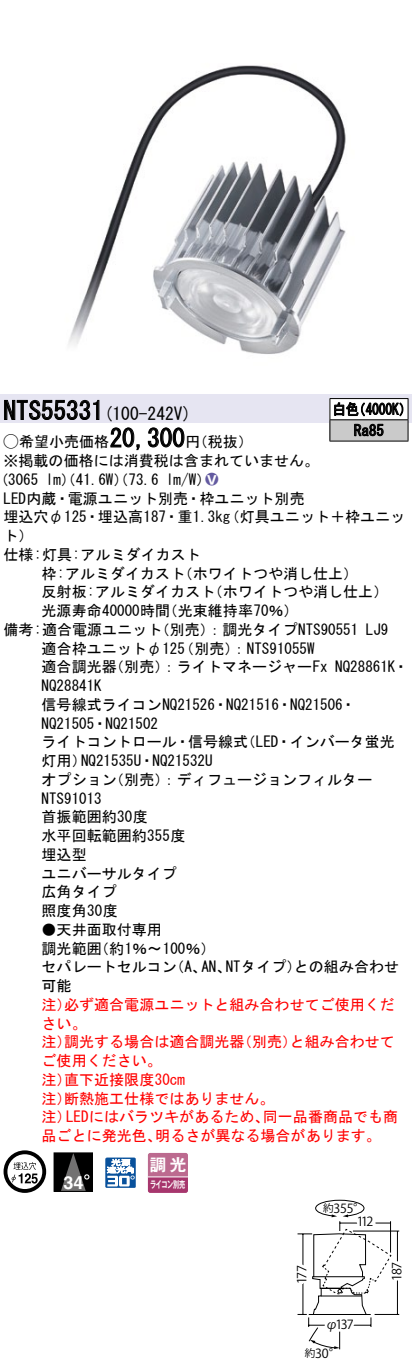
<style>
.page{position:relative;width:412px;height:1372px;background:#fff}
.page>*{position:absolute;margin:0;border:0;box-sizing:border-box;transform-origin:0 0}
.t1{font:25px "MS Gothic";color:#000}
.t2{font:700 18px "Helvetica LT Std";color:#fff}
.t3{font:17.5px "MS Gothic";color:#000}
.t4{font:16.5px "Gothic MB101 Pro De Bold 90 pv RKSJ H";color:#fff}
.t5{font:15px/18.8px "MS Gothic";color:#000}
.t6{font:15px/18.8px "MS Gothic";color:#f00}
.t7{font:15px/21.2px "MS Gothic";color:#000;scale:.88 1}
.t8{font:15px "Ford Classification 1";color:#635aa0}
.t9{font:12.5px "ATC 436875472 d 44494 e 2 d 522 d 592 d 313330 90 pv RKSJ H";letter-spacing:-.06em;color:#000}
.t10{font:10.5px "ATC 436875472 d 44494 e 2 d 522 d 592 d 313330 90 pv RKSJ H";color:#000}
.t11{font:9.5px "Gothic MB101 Pro De Bold 90 pv RKSJ H";letter-spacing:-.05em;color:#fff;scale:.65 1}
.s1{font-family:"Ford Classification 1"}
.s2{color:#fff}
</style>
<div class="page">
<img style="left:0;top:65px;width:411px;height:330px">
<div style="left:0;top:395px;width:411px;height:28px;background:#e6e5f2"></div>
<svg style="left:4px;top:400px;width:95px;height:20px"></svg>
<svg style="left:110px;top:427px;width:30px;height:23px"></svg>
<svg style="left:147px;top:427px;width:37px;height:21px"></svg>
<svg style="left:4px;top:1150px;width:42px;height:43px"></svg>
<div style="left:54px;top:1153px;width:38px;height:38px;background:#000"></div>
<div style="left:54px;top:1153px;width:39px;height:38px;border:1px solid #000"></div>
<svg style="left:61px;top:1153px;width:28px;height:38px"></svg>
<svg style="left:105px;top:1157px;width:30px;height:31px"></svg>
<svg style="left:147px;top:1153px;width:40px;height:40px;background:#b65b86"></svg>
<hr style="left:148px;top:1176px;width:39px;height:1px;background:#fff">
<hr style="left:329px;top:398px;width:78px;height:1px;background:#000">
<hr style="left:329px;top:441px;width:78px;height:1px;background:#000">
<svg style="left:329px;top:399px;width:79px;height:42px;background:#a6a6a6"></svg>
<svg style="left:297px;top:1200px;width:103px;height:150px"></svg>
<h1 class="t1" style="left:4px;top:398px;width:102px">NTS55331</h1>
<p class="t7" style="left:353px;top:398px;width:36px;text-indent:-21px">白色<br>Ra85</p>
<p class="t7" style="left:352px;top:398px;width:69px">（4000 (K</p>
<p class="t3" style="left:104px;top:405px;width:89px">(100-242 (V</p>
<h1 class="t1" style="left:109px;top:426px;width:76px">20,300</h1>
<p class="t5" style="left:4px;top:432px;width:316px"><span class="s1">A</span>希望小売価格<br>※掲載の価格には消費税は含まれていません。</p>
<p class="t8" style="left:205px;top:471px;width:14px">2<span class="s2">8</span></p>
<p class="t5" style="left:185px;top:432px;width:69px">（円税抜(</p>
<p class="t5" style="left:166px;top:470px;width:46px">l m (W/</p>
<p class="t5" style="left:-7px;top:470px;width:47px">（3065</p>
<p class="t5" style="left:4px;top:489px;width:302px">LED内蔵・電源ユニット別売・枠ユニット別売</p>
<p class="t5" style="left:224px;top:507px;width:181px">（灯具ユニット＋枠ユニッ</p>
<p class="t5" style="left:46px;top:470px;width:114px">lm）（41.6 ）（W 73.6</p>
<p class="t5" style="left:4px;top:507px;width:228px">埋込穴φ125・埋込高187・重1.3kg</p>
<p class="t5" style="left:4px;top:526px;width:31px">ト(</p>
<p class="t5" style="left:4px;top:545px;width:198px">仕様:灯具:アルミダイカスト</p>
<p class="t5" style="left:177px;top:564px;width:182px">（ホワイトつや消し仕上(</p>
<p class="t5" style="left:42px;top:564px;width:145px">枠:アルミダイカスト</p>
<p class="t5" style="left:162px;top:582px;width:137px;text-indent:-121px">反射板:アルミダイカスト<br>（光束維持率70％(</p>
<p class="t5" style="left:207px;top:582px;width:182px">（ホワイトつや消し仕上(</p>
<p class="t5" style="left:42px;top:601px;width:130px">光源寿命40000時間</p>
<p class="t5" style="left:155px;top:620px;width:204px">（別売：）調光タイプNTS90551</p>
<p class="t5" style="left:4px;top:620px;width:160px">備考:適合電源ユニット</p>
<p class="t5" style="left:42px;top:639px;width:144px">適合枠ユニットφ125</p>
<p class="t5" style="left:179px;top:639px;width:136px">（別売：） NTS91055W</p>
<p class="t5" style="left:365px;top:620px;width:24px">LJ9</p>
<p class="t5" style="left:109px;top:657px;width:219px">（別売：）ライトマネージャーFx</p>
<p class="t5" style="left:42px;top:657px;width:76px">適合調光器</p>
<p class="t5" style="left:42px;top:676px;width:61px">NQ28841K</p>
<p class="t5" style="left:42px;top:695px;width:315px">信号線式ライコンNQ21526・NQ21516・NQ21506・</p>
<p class="t5" style="left:42px;top:714px;width:118px">NQ21505・NQ21502</p>
<p class="t5" style="left:240px;top:732px;width:155px">（LED・インバータ蛍光</p>
<p class="t5" style="left:334px;top:657px;width:75px">NQ28861 ・K</p>
<p class="t5" style="left:42px;top:732px;width:208px;text-align:center">ライトコントロール・信号線式<br>NQ21535 ・U NQ21532U</p>
<p class="t5" style="left:42px;top:751px;width:46px">灯用）</p>
<p class="t5" style="left:42px;top:770px;width:145px">オプション<br>NTS91013<br>首振範囲約30度<br>水平回転範囲約355度埋込型<br>ユニバーサルタイプ広角タイプ<br>照度角30度</p>
<p class="t5" style="left:94px;top:920px;width:122px;text-indent:-52px">●天井面取付専用<br>（約1％〜100％(</p>
<p class="t5" style="left:109px;top:770px;width:264px">（別売：）ディフュージョンフィルター</p>
<p class="t5" style="left:42px;top:939px;width:61px">調光範囲</p>
<p class="t5" style="left:225px;top:957px;width:77px">NTタイプ）</p>
<p class="t5" style="left:293px;top:957px;width:106px">との組み合わせ</p>
<p class="t5" style="left:42px;top:957px;width:136px">セパレートセルコン可能</p>
<p class="t6" style="left:64px;top:995px;width:331px">必ず適合電源ユニットと組み合わせてご使用くだ</p>
<p class="t5" style="left:169px;top:957px;width:39px">（、A</p>
<p class="t5" style="left:201px;top:957px;width:31px">AN、</p>
<p class="t6" style="left:42px;top:995px;width:46px">注）さい。</p>
<p class="t6" style="left:64px;top:1032px;width:181px">調光する場合は適合調光器</p>
<p class="t6" style="left:237px;top:1032px;width:61px">（別売）</p>
<p class="t6" style="left:289px;top:1032px;width:106px">と組み合わせて</p>
<p class="t6" style="left:42px;top:1032px;width:31px">注）</p>
<p class="t6" style="left:42px;top:1051px;width:121px">ご使用ください。</p>
<p class="t6" style="left:64px;top:1070px;width:122px">直下近接限度30cm</p>
<p class="t6" style="left:64px;top:1070px;width:211px;text-indent:-22px">注）<br>断熱施工仕様ではありません。</p>
<p class="t6" style="left:42px;top:1089px;width:31px">注）</p>
<p class="t6" style="left:66px;top:1107px;width:204px">LEDにはバラツキがあるため、</p>
<p class="t6" style="left:262px;top:1107px;width:136px">同一品番商品でも商</p>
<p class="t6" style="left:42px;top:1107px;width:31px">注）</p>
<p class="t6" style="left:42px;top:1126px;width:121px">品ごとに発光色、</p>
<p class="t11" style="left:150px;top:1177px;width:56px">ライコン別売</p>
<p class="t6" style="left:155px;top:1126px;width:227px">明るさが異なる場合があります。</p>
<p class="t4" style="left:149px;top:1151px;width:38px">調光</p>
<p class="t2" style="left:63px;top:1172px;width:22px">34</p>
<p class="t9" style="left:333px;top:1201px;width:33px">355°</p>
<p class="t10" style="left:322px;top:1203px;width:12px">約</p>
<p class="t9" style="left:356px;top:1214px;width:18px">112</p>
<p class="t9" style="left:294px;top:1283px;width:20px;rotate:-90deg">177</p>
<p class="t9" style="left:389px;top:1281px;width:21px;rotate:-90deg">187</p>
<p class="t9" style="left:335px;top:1317px;width:20px">137</p>
<p class="t9" style="left:325px;top:1317px;width:14px">φ</p>
<p class="t9" style="left:314px;top:1346px;width:27px">30°</p>
<p class="t10" style="left:304px;top:1347px;width:12px">約</p>
</div>
